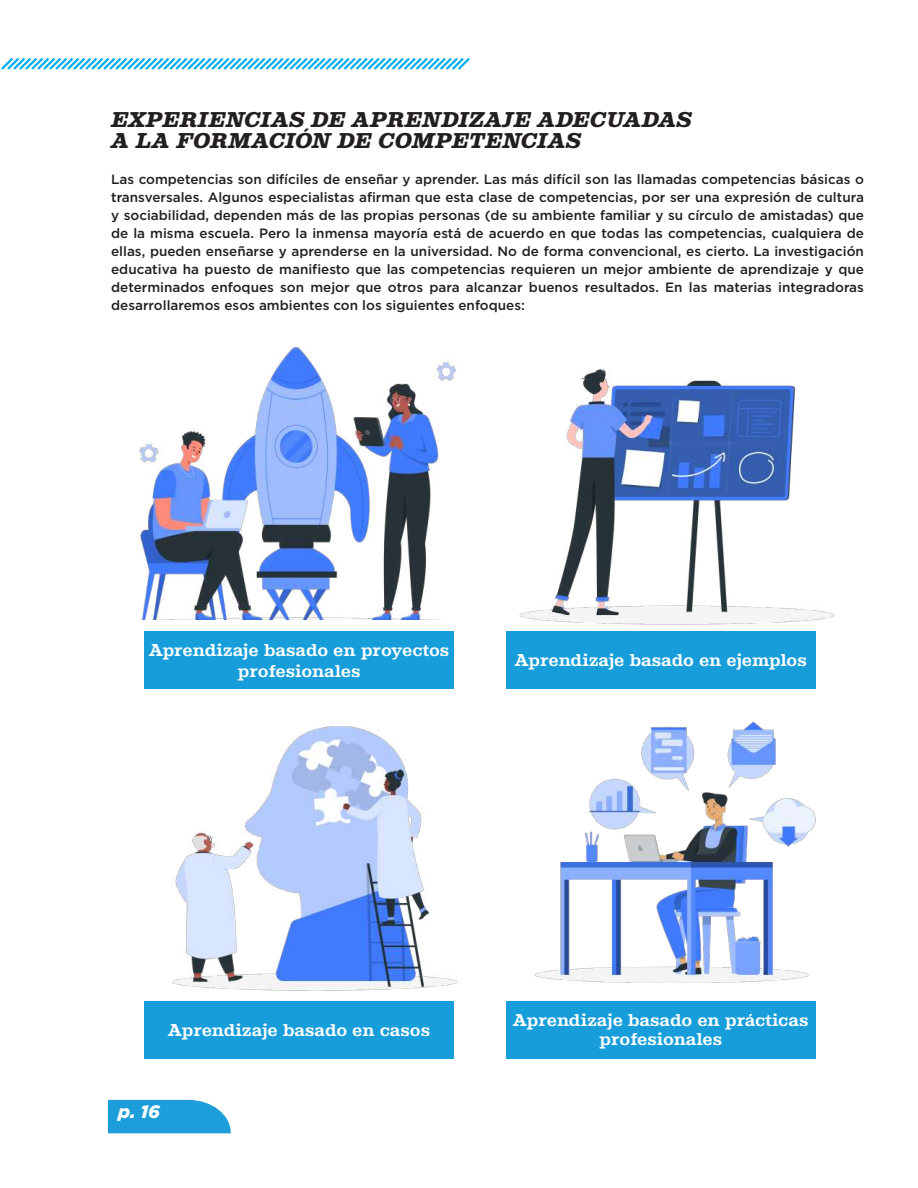
<style>
.page{position:relative;width:918px;height:1188px;background:#fff}
.page>*{position:absolute;margin:0;border:0;box-sizing:border-box;transform-origin:0 0}
.t1{font:italic 800 22.5px/21px "Albiona Soft";color:#231f20}
.t2{font:700 18px/21px "Albiona Soft";color:#fff;text-align:center}
.t3{font:italic 900 18px "Gotham HTF";color:#fff}
.t4{font:500 13.5px/18px "Gotham HTF";color:#231f20;text-align:justify}
</style>
<div class="page">
<svg style="left:108px;top:1100px;width:123px;height:33px;background:#2ea4db"></svg>
<svg style="left:1px;top:57px;width:469px;height:13px"></svg>
<div style="left:144px;top:631px;width:310px;height:57px;background:#179dd9"></div>
<div style="left:144px;top:1001px;width:310px;height:58px;background:#179dd9"></div>
<div style="left:506px;top:1001px;width:310px;height:58px;background:#179dd9"></div>
<div style="left:506px;top:631px;width:310px;height:57px;background:#179dd9"></div>
<img style="left:519px;top:369px;width:316px;height:256px">
<img style="left:139px;top:347px;width:317px;height:273px">
<img style="left:172px;top:725px;width:288px;height:266px">
<img style="left:534px;top:721px;width:282px;height:262px">
<h1 class="t1" style="left:111px;top:110px;width:582px">EXPERIENCIAS DE APRENDIZAJE ADECUADAS<br>A LA FORMACIÓN DE COMPETENCIAS</h1>
<p class="t4" style="left:111px;top:170px;width:754px">Las competencias son difíciles de enseñar y aprender. Las más difícil son las llamadas competencias básicas o transversales. Algunos especialistas afirman que esta clase de competencias, por ser una expresión de cultura y sociabilidad, dependen más de las propias personas (de su ambiente familiar y su círculo de amistadas) que de la misma escuela. Pero la inmensa mayoría está de acuerdo en que todas las competencias, cualquiera de ellas, pueden enseñarse y aprenderse en la universidad. No de forma convencional, es cierto. La investigación educativa ha puesto de manifiesto que las competencias requieren un mejor ambiente de aprendizaje y que determinados enfoques son mejor que otros para alcanzar buenos resultados. En las materias integradoras desarrollaremos esos ambientes con los siguientes enfoques:</p>
<h2 class="t2" style="left:149px;top:639px;width:302px">Aprendizaje basado en proyectos profesionales</h2>
<h2 class="t2" style="left:515px;top:650px;width:294px">Aprendizaje basado en ejemplos</h2>
<h2 class="t2" style="left:168px;top:1020px;width:264px">Aprendizaje basado en casos</h2>
<h2 class="t2" style="left:513px;top:1010px;width:297px;line-height:19.5px">Aprendizaje basado en prácticas profesionales</h2>
<h2 class="t3" style="left:118px;top:1102px;width:43px">p. 16</h2>
</div>
